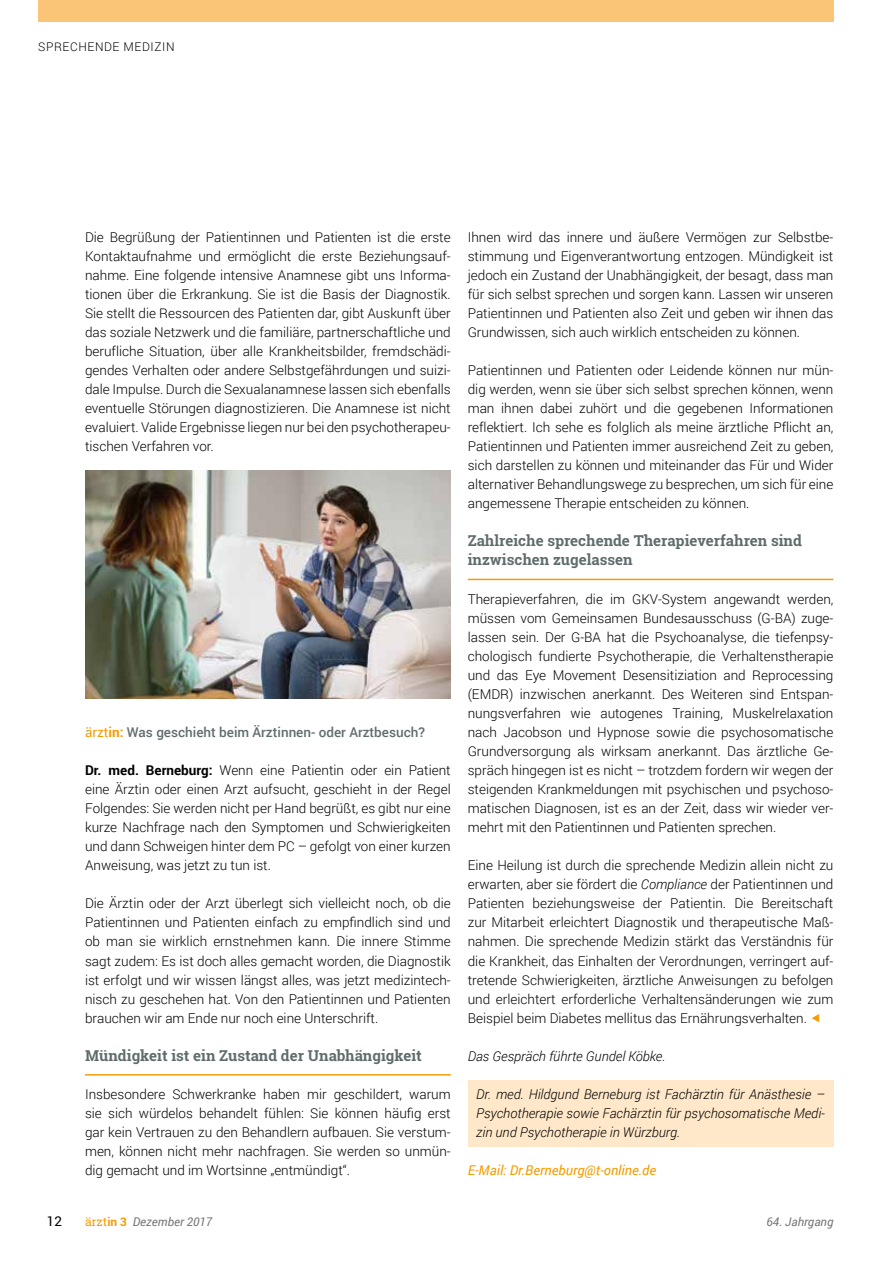
<style>
.page{position:relative;width:893px;height:1263px;background:#fff}
.page>*{position:absolute;margin:0;border:0;box-sizing:border-box;transform-origin:0 0}
.t1{font:700 15px/19px "Roboto Slab";color:#606c6c}
.t2{font:300 13.5px/19px "Roboto";color:#000;text-align:justify}
.t3{font:italic 300 13.5px/19px "Roboto";color:#000;text-align:justify}
.t4{font:500 13.5px "Roboto";color:#606c6c}
.t5{font:italic 13.5px "Roboto";color:#f59c00}
.t6{font:13.5px "Roboto";color:#000}
.t7{font:italic 12px "Roboto";color:#767776}
.t8{font:300 12px "Roboto";letter-spacing:.05em;color:#000}
.s1{font-weight:400;color:#f59c00}
.s2{font-weight:700;color:#f59c00}
.s3{font-weight:700}
.s4{font-style:italic}
.s5{font-family:"Roboto Slab";font-style:normal;color:#f59c00}
.s6{font-weight:700;font-style:normal;color:#f59c00}
</style>
<div class="page">
<div style="left:38px;top:0;width:795px;height:21px;background:#fbc577"></div>
<div style="left:468px;top:1080px;width:365px;height:66px;background:#fee8c9"></div>
<hr style="left:468px;top:579px;width:365px;height:1px;background:#f59c00">
<hr style="left:85px;top:1074px;width:366px;height:1px;background:#f59c00">
<img style="left:85px;top:470px;width:366px;height:229px">
<p class="t8" style="left:38px;top:38px;width:138px">SPRECHENDE MEDIZIN</p>
<p class="t2" style="left:85px;top:227px;width:367px">Die Begrüßung der Patientinnen und Patienten ist die erste Kontaktaufnahme und ermöglicht die erste Beziehungsauf&shy;nahme. Eine folgende intensive Anamnese gibt uns Informa&shy;tionen über die Erkrankung. Sie ist die Basis der Diagnostik.<br>Sie stellt die Ressourcen des Patienten dar, gibt Auskunft über das soziale Netzwerk und die familiäre, partnerschaftliche und berufliche Situation, über alle Krankheitsbilder, fremdschädi&shy;gendes Verhalten oder andere Selbstgefährdungen und suizi&shy;dale Impulse. Durch die Sexualanamnese lassen sich ebenfalls eventuelle Störungen diagnostizieren. Die Anamnese ist nicht evaluiert. Valide Ergebnisse liegen nur bei den psychotherapeu&shy;tischen Verfahren vor.</p>
<p class="t4" style="left:85px;top:723px;width:341px"><span class="s1">ärzt</span><span class="s2">in:</span> Was geschieht beim Ärztinnen- oder Arztbesuch?</p>
<p class="t2" style="left:85px;top:760px;width:367px"><span class="s3">Dr. med. Berneburg:</span> Wenn eine Patientin oder ein Patient eine Ärztin oder einen Arzt aufsucht, geschieht in der Regel Folgendes: Sie werden nicht per Hand begrüßt, es gibt nur eine kurze Nachfrage nach den Symptomen und Schwierigkeiten und dann Schweigen hinter dem PC – gefolgt von einer kurzen Anweisung, was jetzt zu tun ist.</p>
<p class="t2" style="left:85px;top:893px;width:367px">Die Ärztin oder der Arzt überlegt sich vielleicht noch, ob die Patientinnen und Patienten einfach zu empfindlich sind und ob man sie wirklich ernstnehmen kann. Die innere Stimme sagt zudem: Es ist doch alles gemacht worden, die Diagnostik ist erfolgt und wir wissen längst alles, was jetzt medizintech&shy;nisch zu geschehen hat. Von den Patientinnen und Patienten brauchen wir am Ende nur noch eine Unterschrift.</p>
<p class="t1" style="left:85px;top:1046px;width:338px">Mündigkeit ist ein Zustand der Unabhängigkeit</p>
<p class="t2" style="left:85px;top:1084px;width:367px">Insbesondere Schwerkranke haben mir geschildert, warum sie sich würdelos behandelt fühlen: Sie können häufig erst gar kein Vertrauen zu den Behandlern aufbauen. Sie verstum&shy;men, können nicht mehr nachfragen. Sie werden so unmün&shy;dig gemacht und im Wortsinne „entmündigt“.</p>
<p class="t2" style="left:468px;top:227px;width:367px">Ihnen wird das innere und äußere Vermögen zur Selbstbe&shy;stimmung und Eigenverantwortung entzogen. Mündigkeit ist jedoch ein Zustand der Unabhängigkeit, der besagt, dass man für sich selbst sprechen und sorgen kann. Lassen wir unseren Patientinnen und Patienten also Zeit und geben wir ihnen das Grundwissen, sich auch wirklich entscheiden zu können.</p>
<p class="t2" style="left:468px;top:360px;width:367px">Patientinnen und Patienten oder Leidende können nur mün&shy;dig werden, wenn sie über sich selbst sprechen können, wenn man ihnen dabei zuhört und die gegebenen Informationen reflektiert. Ich sehe es folglich als meine ärztliche Pflicht an, Patientinnen und Patienten immer ausreichend Zeit zu geben, sich darstellen zu können und miteinander das Für und Wider alternativer Behandlungswege zu besprechen, um sich für eine angemessene Therapie entscheiden zu können.</p>
<p class="t1" style="left:468px;top:531px;width:336px">Zahlreiche sprechende Therapieverfahren sind inzwischen zugelassen</p>
<p class="t2" style="left:468px;top:589px;width:367px">Therapieverfahren, die im GKV-System angewandt werden, müssen vom Gemeinsamen Bundesausschuss (G-BA) zuge&shy;lassen sein. Der G-BA hat die Psychoanalyse, die tiefenpsy&shy;chologisch fundierte Psychotherapie, die Verhaltenstherapie und das Eye Movement Desensitiziation and Reprocessing (EMDR) inzwischen anerkannt. Des Weiteren sind Entspan&shy;nungsverfahren wie autogenes Training, Muskelrelaxation nach Jacobson und Hypnose sowie die psychosomatische Grundversorgung als wirksam anerkannt. Das ärztliche Ge&shy;spräch hingegen ist es nicht – trotzdem fordern wir wegen der steigenden Krankmeldungen mit psychischen und psychoso&shy;matischen Diagnosen, ist es an der Zeit, dass wir wieder ver&shy;mehrt mit den Patientinnen und Patienten sprechen.</p>
<p class="t2" style="left:468px;top:855px;width:367px">Eine Heilung ist durch die sprechende Medizin allein nicht zu erwarten, aber sie fördert die <span class="s4">Compliance</span> der Patientinnen und Patienten beziehungsweise der Patientin. Die Bereitschaft zur Mitarbeit erleichtert Diagnostik und therapeutische Maß&shy;nahmen. Die sprechende Medizin stärkt das Verständnis für die Krankheit, das Einhalten der Verordnungen, verringert auf&shy;tretende Schwierigkeiten, ärztliche Anweisungen zu befolgen und erleichtert erforderliche Verhaltensänderungen wie zum Beispiel beim Diabetes mellitus das Ernährungsverhalten.</p>
<p class="t3" style="left:468px;top:1046px;width:199px">Das Gespräch führte Gundel Köbke.</p>
<p class="t3" style="left:476px;top:1084px;width:350px">Dr. med. Hildgund Berneburg ist Fachärztin für Anästhesie – Psychotherapie sowie Fachärztin für psychosomatische Medi&shy;zin und Psychotherapie in Würzburg.</p>
<p class="t5" style="left:468px;top:1161px;width:190px">E-Mail: Dr.Berneburg@t-online.de</p>
<p class="t6" style="left:47px;top:1212px;width:17px">12</p>
<p class="t7" style="left:85px;top:1214px;width:129px"><span class="s5">ärzt</span><span class="s6">in 3</span> Dezember 2017</p>
<p class="t7" style="left:767px;top:1214px;width:68px">64. Jahrgang</p>
</div>
